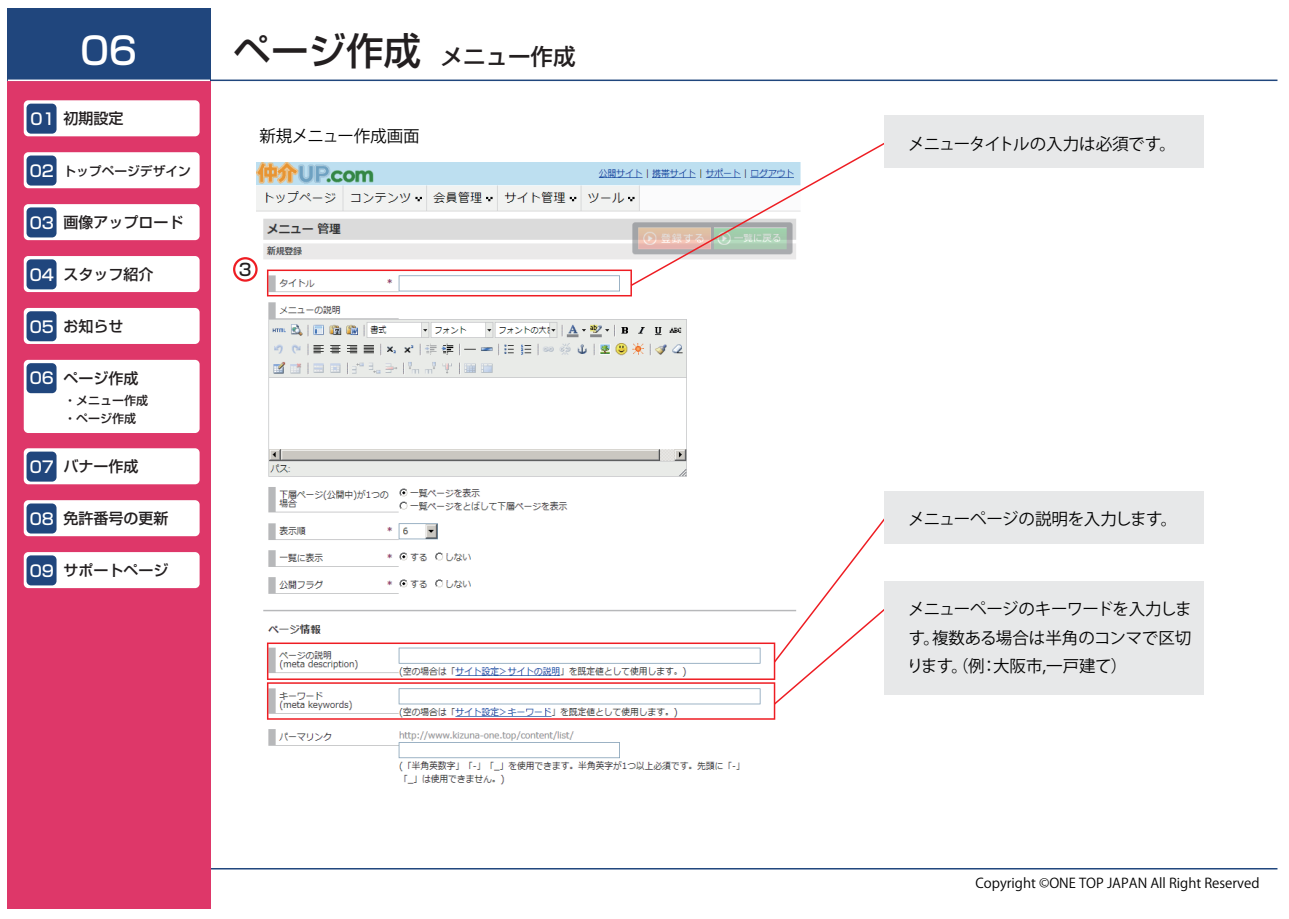
<style>
.page{position:relative;width:1289px;height:919px;background:#fff}
.page>*{position:absolute;margin:0;border:0;box-sizing:border-box;transform-origin:0 0}
.t1{font:500 37.5px "Shin Go Pro";color:#231f20}
.t2{font:500 37.5px "Shin Go Pro";color:#fff}
.t3{font:500 22.5px "Shin Go Pro";color:#231f20}
.t4{font:500 16.8px "Shin Go Pro";color:#231f20}
.t5{font:16.5px/28.5px "Koz Go Pr 6 N";letter-spacing:-.02em;color:#030303;text-align:justify}
.t6{font:500 15px "Shin Go Pro";color:#231f20}
.t7{font:13.5px "Koz Go Pr 6 N";color:#030303}
.t8{font:500 12.75px "Shin Go Pro";color:#231f20}
.t9{font:500 12px/18px "Shin Go Pro";color:#231f20}
.s1{font-size:15.9px;color:#fff}
</style>
<div class="page">
<img style="left:257px;top:162px;width:519px;height:623px">
<hr style="left:10px;top:867px;width:1267px;height:2px;background:#20467d">
<div style="left:8px;top:8px;width:203px;height:900px;background:#de3769"></div>
<div style="left:8px;top:8px;width:203px;height:72px;background:#20467d"></div>
<hr style="left:10px;top:80px;width:1267px;height:1px;background:#20467d">
<hr style="left:8px;top:80px;width:202px;height:1px;background:#fff">
<div style="left:24px;top:100px;width:176px;height:36px;background:#fff;border-radius:4px"></div>
<div style="left:27px;top:104px;width:30px;height:30px;background:#20467d;border-radius:4px"></div>
<div style="left:24px;top:152px;width:176px;height:36px;background:#fff;border-radius:4px"></div>
<div style="left:27px;top:155px;width:30px;height:30px;background:#20467d;border-radius:4px"></div>
<div style="left:24px;top:204px;width:176px;height:36px;background:#fff;border-radius:4px"></div>
<div style="left:27px;top:207px;width:30px;height:30px;background:#20467d;border-radius:4px"></div>
<div style="left:24px;top:256px;width:176px;height:36px;background:#fff;border-radius:4px"></div>
<div style="left:27px;top:259px;width:30px;height:30px;background:#20467d;border-radius:4px"></div>
<div style="left:24px;top:308px;width:176px;height:36px;background:#fff;border-radius:4px"></div>
<div style="left:27px;top:311px;width:30px;height:30px;background:#20467d;border-radius:4px"></div>
<div style="left:24px;top:360px;width:176px;height:73px;background:#fff;border-radius:4px"></div>
<div style="left:27px;top:363px;width:30px;height:30px;background:#20467d;border-radius:4px"></div>
<div style="left:24px;top:448px;width:176px;height:36px;background:#fff;border-radius:4px"></div>
<div style="left:27px;top:451px;width:30px;height:30px;background:#20467d;border-radius:4px"></div>
<div style="left:24px;top:500px;width:176px;height:36px;background:#fff;border-radius:4px"></div>
<div style="left:27px;top:503px;width:30px;height:30px;background:#20467d;border-radius:4px"></div>
<div style="left:24px;top:552px;width:176px;height:36px;background:#fff;border-radius:4px"></div>
<div style="left:27px;top:555px;width:30px;height:30px;background:#20467d;border-radius:4px"></div>
<svg style="left:267px;top:142px;width:617px;height:154px"></svg>
<div style="left:884px;top:116px;width:319px;height:52px;background:#e7e8e9"></div>
<div style="left:884px;top:491px;width:319px;height:52px;background:#e7e8e9"></div>
<svg style="left:267px;top:513px;width:622px;height:206px"></svg>
<div style="left:884px;top:581px;width:319px;height:114px;background:#e7e8e9"></div>
<div style="left:233px;top:257px;width:24px;height:25px;border:2px solid #ee1d23;border-radius:50%"></div>
<h1 class="t2" style="left:80px;top:20px;width:58px">06</h1>
<h1 class="t1" style="left:233px;top:20px;width:189px">ページ作成</h1>
<p class="t6" style="left:31px;top:106px;width:94px"><span class="s1">01</span> 初期設定</p>
<p class="t8" style="left:30px;top:161px;width:163px"><span class="s1">02</span> トップページデザイン</p>
<p class="t6" style="left:30px;top:210px;width:155px"><span class="s1">03</span> 画像アップロード</p>
<p class="t6" style="left:30px;top:262px;width:125px"><span class="s1">04</span> スタッフ紹介</p>
<p class="t6" style="left:30px;top:314px;width:95px"><span class="s1">05</span> お知らせ</p>
<p class="t6" style="left:30px;top:365px;width:110px"><span class="s1">06</span> ページ作成</p>
<p class="t9" style="left:64px;top:390px;width:85px">・メニュー作成・ページ作成</p>
<p class="t6" style="left:30px;top:454px;width:110px"><span class="s1">07</span> バナー作成</p>
<p class="t6" style="left:30px;top:506px;width:140px"><span class="s1">08</span> 免許番号の更新</p>
<p class="t6" style="left:30px;top:558px;width:140px"><span class="s1">09</span> サポートページ</p>
<p class="t5" style="left:259px;top:122px;width:162px">新規メニュー作成画面</p>
<p class="t4" style="left:239px;top:256px;width:14px">3</p>
<h2 class="t3" style="left:440px;top:38px;width:136px">メニュー作成</h2>
<p class="t5" style="left:908px;top:130px;width:269px">メニュータイトルの入力は必須です。</p>
<p class="t5" style="left:908px;top:505px;width:271px">メニューページの説明を入力します。</p>
<p class="t5" style="left:906px;top:595px;width:286px">メニューページのキーワードを入力します。複数ある場合は半角のコンマで区切ります。（例：大阪市,一戸建て）</p>
<p class="t7" style="left:975px;top:874px;width:285px">Copyright ©ONE TOP JAPAN All Right Reserved</p>
</div>
